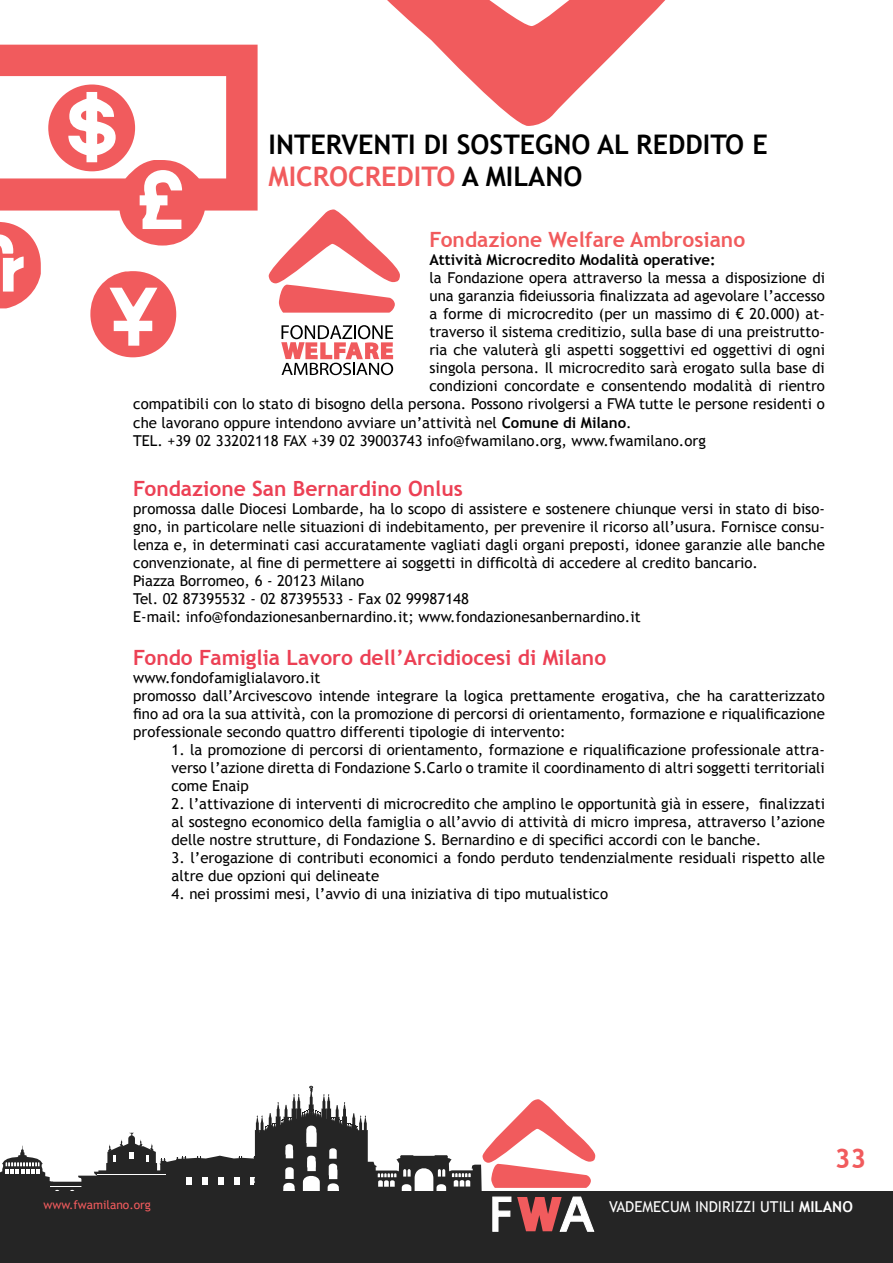
<style>
.page{position:relative;width:893px;height:1263px;background:#fff}
.page>*{position:absolute;margin:0;border:0;box-sizing:border-box;transform-origin:0 0}
.t1{font:700 27px/32.4px "Trebuchet MS";color:#000}
.t2{font:700 27px "Trebuchet MS";color:#f15b5d}
.t3{font:700 21px "Trebuchet MS";color:#ec4054}
.t4{font:700 21px "Trebuchet MS";color:#f15b5d}
.t5{font:15px/18px "Trebuchet MS";color:#000}
.t6{font:700 15px "Trebuchet MS";color:#000}
.t7{font:15px "Trebuchet MS";color:#fff}
.t8{font:12px "Trebuchet MS";color:#f15b5d}
.s1{color:#f15b5d}
.s2{font-weight:700}
</style>
<div class="page">
<svg style="left:387px;top:0;width:279px;height:126px"></svg>
<div style="left:0;top:1192px;width:893px;height:71px;background:#252525"></div>
<svg style="left:0;top:1086px;width:595px;height:146px"></svg>
<svg style="left:0;top:45px;width:258px;height:312px"></svg>
<svg style="left:281px;top:325px;width:112px;height:50px"></svg>
<svg style="left:269px;top:209px;width:131px;height:104px"></svg>
<h1 class="t1" style="left:269px;top:128px;width:501px">INTERVENTI DI SOSTEGNO AL REDDITO E<br><span class="s1">MICROCREDITO</span> A MILANO</h1>
<h2 class="t4" style="left:429px;top:227px;width:317px">Fondazione Welfare Ambrosiano</h2>
<p class="t6" style="left:429px;top:251px;width:288px">Attività Microcredito Modalità operative:</p>
<p class="t5" style="left:429px;top:269px;width:397px">la Fondazione opera attraverso la messa a disposizione di</p>
<p class="t5" style="left:429px;top:287px;width:397px">una garanzia fideiussoria finalizzata ad agevolare l’accesso</p>
<p class="t5" style="left:429px;top:305px;width:397px">a forme di microcredito (per un massimo di € 20.000) at-</p>
<p class="t5" style="left:429px;top:323px;width:397px">traverso il sistema creditizio, sulla base di una preistrutto-</p>
<p class="t5" style="left:429px;top:341px;width:397px">ria che valuterà gli aspetti soggettivi ed oggettivi di ogni</p>
<p class="t5" style="left:429px;top:359px;width:397px">singola persona. Il microcredito sarà erogato sulla base di</p>
<p class="t5" style="left:429px;top:377px;width:397px">condizioni concordate e consentendo modalità di rientro</p>
<p class="t5" style="left:133px;top:395px;width:693px">compatibili con lo stato di bisogno della persona. Possono rivolgersi a FWA tutte le persone residenti o</p>
<p class="t5" style="left:133px;top:413px;width:500px">che lavorano oppure intendono avviare un’attività nel <span class="s2">Comune di Milano</span>.</p>
<p class="t5" style="left:133px;top:431px;width:574px">TEL. +39 02 33202118 FAX +39 02 39003743 info@fwamilano.org, www.fwamilano.org</p>
<h2 class="t3" style="left:133px;top:475px;width:331px">Fondazione San Bernardino Onlus</h2>
<p class="t5" style="left:133px;top:500px;width:693px">promossa dalle Diocesi Lombarde, ha lo scopo di assistere e sostenere chiunque versi in stato di biso&shy;gno, in particolare nelle situazioni di indebitamento, per prevenire il ricorso all’usura. Fornisce consu&shy;lenza e, in determinati casi accuratamente vagliati dagli organi preposti, idonee garanzie alle banche convenzionate, al fine di permettere ai soggetti in difficoltà di accedere al credito bancario.<br>Piazza Borromeo, 6 - 20123 Milano<br>Tel. 02 87395532 - 02 87395533 - Fax 02 99987148<br>E-mail: info@fondazionesanbernardino.it; www.fondazionesanbernardino.it</p>
<h2 class="t3" style="left:133px;top:644px;width:474px">Fondo Famiglia Lavoro dell’Arcidiocesi di Milano</h2>
<p class="t5" style="left:133px;top:669px;width:693px">www.fondofamiglialavoro.it<br>promosso dall’Arcivescovo intende integrare la logica prettamente erogativa, che ha caratterizzato fino ad ora la sua attività, con la promozione di percorsi di orientamento, formazione e riqualificazione professionale secondo quattro differenti tipologie di intervento:</p>
<p class="t5" style="left:171px;top:741px;width:655px;text-align:justify">1. la promozione di percorsi di orientamento, formazione e riqualificazione professionale attra&shy;verso l’azione diretta di Fondazione S.Carlo o tramite il coordinamento di altri soggetti territoriali come Enaip</p>
<p class="t5" style="left:171px;top:795px;width:655px;text-align:justify">2. l’attivazione di interventi di microcredito che amplino le opportunità già in essere, finalizzati al sostegno economico della famiglia o all’avvio di attività di micro impresa, attraverso l’azione delle nostre strutture, di Fondazione S. Bernardino e di specifici accordi con le banche.</p>
<p class="t5" style="left:171px;top:849px;width:655px">3. l’erogazione di contributi economici a fondo perduto tendenzialmente residuali rispetto alle altre due opzioni qui delineate</p>
<p class="t5" style="left:171px;top:885px;width:438px">4. nei prossimi mesi, l’avvio di una iniziativa di tipo mutualistico</p>
<h1 class="t2" style="left:835px;top:1141px;width:33px">33</h1>
<p class="t8" style="left:44px;top:1198px;width:109px">www.fwamilano.org</p>
<p class="t7" style="left:609px;top:1198px;width:245px">VADEMECUM INDIRIZZI UTILI <span class="s2">MILANO</span></p>
</div>
